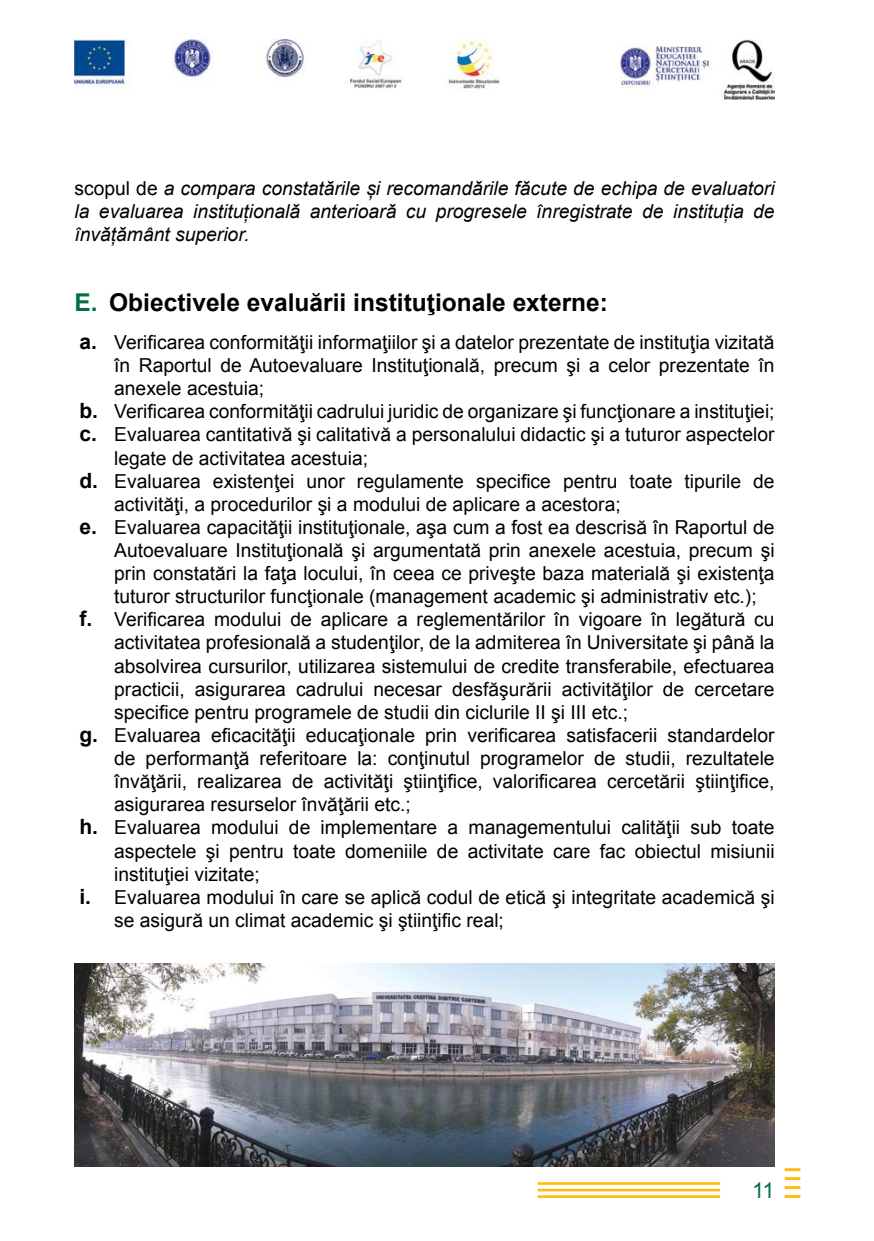
<style>
.page{position:relative;width:874px;height:1241px;background:#fff}
.page>*{position:absolute;margin:0;border:0;box-sizing:border-box;transform-origin:0 0}
.t1{font:700 24.5px "Arial";color:#000}
.t2{font:21.7px "Arial";color:#00723f}
.t3{font:19.25px "Arial";color:#000}
.t4{font:italic 19.25px/23.1px "Arial";color:#000;text-align:justify}
.s1{font-style:normal}
.s2{color:#00723f}
.s3{font-weight:700;font-size:21px}
</style>
<div class="page">
<hr style="left:784px;top:1194px;width:16px;height:3px;background:#febe10">
<hr style="left:784px;top:1185px;width:16px;height:3px;background:#febe10">
<hr style="left:784px;top:1176px;width:16px;height:3px;background:#febe10">
<hr style="left:784px;top:1167px;width:16px;height:3px;background:#febe10">
<hr style="left:537px;top:1181px;width:182px;height:3px;background:#febe10">
<hr style="left:537px;top:1188px;width:182px;height:3px;background:#febe10">
<hr style="left:537px;top:1195px;width:182px;height:2px;background:#febe10">
<img style="left:74px;top:40px;width:700px;height:59px">
<img style="left:74px;top:963px;width:700px;height:203px">
<p class="t4" style="left:74px;top:177px;width:701px"><span class="s1">scopul de</span> a compara constatările și recomandările făcute de echipa de evaluatori la evaluarea instituțională anterioară cu progresele înregistrate de instituția de învățământ superior.</p>
<p class="t1" style="left:74px;top:286px;width:535px"><span class="s2">E.</span> Obiectivele evaluării instituţionale externe:</p>
<p class="t3" style="left:79px;top:329px;width:696px"><span class="s3">a.</span> Verificarea conformităţii informaţiilor şi a datelor prezentate de instituţia vizitată</p>
<p class="t3" style="left:114px;top:352px;width:661px">în Raportul de Autoevaluare Instituţională, precum şi a celor prezentate în</p>
<p class="t3" style="left:114px;top:376px;width:151px">anexele acestuia;</p>
<p class="t3" style="left:79px;top:399px;width:696px"><span class="s3">b.</span> Verificarea conformităţii cadrului juridic de organizare şi funcţionare a instituţiei;</p>
<p class="t3" style="left:79px;top:422px;width:696px"><span class="s3">c.</span> Evaluarea cantitativă şi calitativă a personalului didactic şi a tuturor aspectelor</p>
<p class="t3" style="left:114px;top:445px;width:255px">legate de activitatea acestuia;</p>
<p class="t3" style="left:79px;top:468px;width:696px"><span class="s3">d.</span> Evaluarea existenţei unor regulamente specifice pentru toate tipurile de</p>
<p class="t3" style="left:114px;top:491px;width:508px">activităţi, a procedurilor şi a modului de aplicare a acestora;</p>
<p class="t3" style="left:79px;top:514px;width:696px"><span class="s3">e.</span> Evaluarea capacităţii instituţionale, aşa cum a fost ea descrisă în Raportul de</p>
<p class="t3" style="left:114px;top:537px;width:661px">Autoevaluare Instituţională şi argumentată prin anexele acestuia, precum şi</p>
<p class="t3" style="left:114px;top:560px;width:661px">prin constatări la faţa locului, în ceea ce priveşte baza materială şi existenţa</p>
<p class="t3" style="left:114px;top:583px;width:643px">tuturor structurilor funcţionale (management academic şi administrativ etc.);</p>
<p class="t3" style="left:79px;top:607px;width:696px"><span class="s3">f.</span> Verificarea modului de aplicare a reglementărilor în vigoare în legătură cu</p>
<p class="t3" style="left:114px;top:630px;width:661px">activitatea profesională a studenţilor, de la admiterea în Universitate şi până la</p>
<p class="t3" style="left:114px;top:653px;width:661px">absolvirea cursurilor, utilizarea sistemului de credite transferabile, efectuarea</p>
<p class="t3" style="left:114px;top:676px;width:661px">practicii, asigurarea cadrului necesar desfăşurării activităţilor de cercetare</p>
<p class="t3" style="left:114px;top:699px;width:515px">specifice pentru programele de studii din ciclurile II şi III etc.;</p>
<p class="t3" style="left:79px;top:722px;width:696px"><span class="s3">g.</span> Evaluarea eficacităţii educaţionale prin verificarea satisfacerii standardelor</p>
<p class="t3" style="left:114px;top:745px;width:661px">de performanţă referitoare la: conţinutul programelor de studii, rezultatele</p>
<p class="t3" style="left:114px;top:768px;width:661px">învăţării, realizarea de activităţi ştiinţifice, valorificarea cercetării ştiinţifice,</p>
<p class="t3" style="left:114px;top:791px;width:298px">asigurarea resurselor învăţării etc.;</p>
<p class="t3" style="left:79px;top:814px;width:696px"><span class="s3">h.</span> Evaluarea modului de implementare a managementului calităţii sub toate</p>
<p class="t3" style="left:114px;top:838px;width:661px">aspectele şi pentru toate domeniile de activitate care fac obiectul misiunii</p>
<p class="t3" style="left:114px;top:861px;width:147px">instituţiei vizitate;</p>
<p class="t3" style="left:79px;top:884px;width:696px"><span class="s3">i.</span> Evaluarea modului în care se aplică codul de etică şi integritate academică şi</p>
<p class="t3" style="left:114px;top:907px;width:391px">se asigură un climat academic şi ştiinţific real;</p>
<p class="t2" style="left:751px;top:1175px;width:24px">11</p>
</div>
